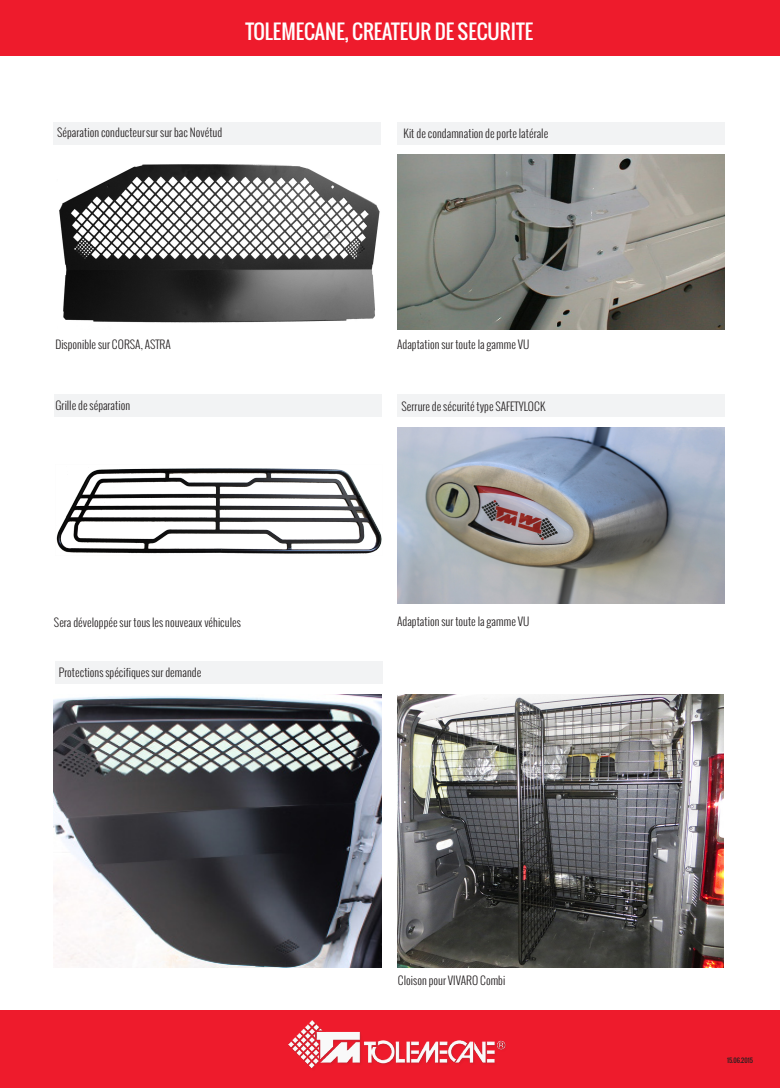
<style>
.page{position:relative;width:780px;height:1088px;background:#fff}
.page>*{position:absolute;margin:0;border:0;box-sizing:border-box;transform-origin:0 0}
.t1{font:20px "Oswald";color:#fff}
.t2{font:300 11.25px "Oswald";color:#231f20}
.t3{font:6.25px "Oswald";color:#231f20}
</style>
<div class="page">
<div style="left:0;top:0;width:780px;height:56px;background:#ee1b2c"></div>
<div style="left:0;top:1010px;width:780px;height:78px;background:#ee1b2c"></div>
<img style="left:289px;top:1020px;width:217px;height:49px">
<div style="left:54px;top:122px;width:327px;height:22px;background:#f2f3f4"></div>
<div style="left:397px;top:394px;width:327px;height:23px;background:#f2f3f4"></div>
<div style="left:397px;top:122px;width:327px;height:22px;background:#f2f3f4"></div>
<div style="left:54px;top:394px;width:327px;height:23px;background:#f2f3f4"></div>
<div style="left:55px;top:661px;width:328px;height:23px;background:#f2f3f4"></div>
<img style="left:59px;top:164px;width:321px;height:159px">
<img style="left:397px;top:428px;width:327px;height:175px">
<img style="left:54px;top:694px;width:327px;height:273px">
<img style="left:397px;top:154px;width:327px;height:176px">
<img style="left:56px;top:468px;width:326px;height:86px">
<img style="left:397px;top:694px;width:326px;height:273px">
<h1 class="t1" style="left:245px;top:16px;width:289px">TOLEMECANE, CREATEUR DE SECURITE</h1>
<p class="t2" style="left:57px;top:125px;width:167px">Séparation conducteursur sur bac Novétud</p>
<p class="t2" style="left:403px;top:125px;width:146px">Kit de condamnation de porte latérale</p>
<p class="t2" style="left:55px;top:336px;width:117px">Disponible sur CORSA, ASTRA</p>
<p class="t2" style="left:55px;top:398px;width:76px">Grille de séparation</p>
<p class="t2" style="left:397px;top:336px;width:134px">Adaptation sur toute la gamme VU</p>
<p class="t2" style="left:401px;top:398px;width:146px">Serrure de sécurité type SAFETYLOCK</p>
<p class="t2" style="left:54px;top:614px;width:188px">Sera développée sur tous les nouveaux véhicules</p>
<p class="t2" style="left:397px;top:614px;width:134px">Adaptation sur toute la gamme VU</p>
<p class="t2" style="left:59px;top:664px;width:144px">Protections spécifiques sur demande</p>
<p class="t2" style="left:398px;top:973px;width:109px">Cloison pour VIVARO Combi</p>
<p class="t3" style="left:727px;top:1055px;width:27px">15.06.2015</p>
</div>
